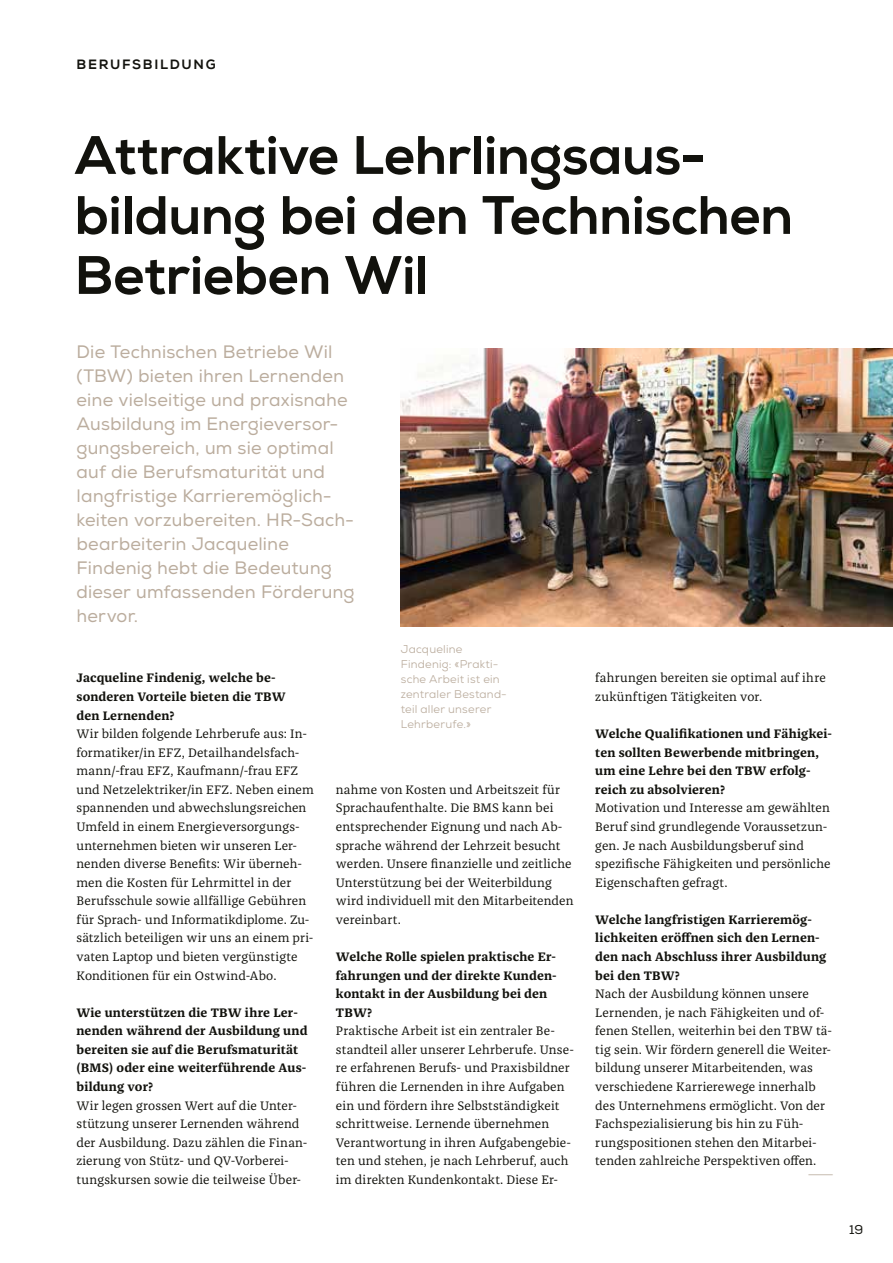
<style>
.page{position:relative;width:893px;height:1263px;background:#fff}
.page>*{position:absolute;margin:0;border:0;box-sizing:border-box;transform-origin:0 0}
.t1{font:54px/60px "Nexa X Bold";letter-spacing:-.01em;color:#12120d}
.t2{font:300 24px "Brown";color:#d0c6bc}
.t3{font:18px/24px "Nexa";letter-spacing:.01em;color:#bbad9e}
.t4{font:13.5px "Nexa X Bold";letter-spacing:.125em;color:#12120d}
.t5{font:12.75px/18.6px "Franziska FF";letter-spacing:.005em;color:#12120d}
.t6{font:700 12.75px/18.6px "Franziska FF";letter-spacing:.01em;color:#12120d}
.t7{font:12.75px "Nexa";color:#12120d}
.t8{font:11.25px/15px "Nexa";letter-spacing:.02em;color:#bbad9e}
</style>
<div class="page">
<img style="left:401px;top:348px;width:492px;height:279px">
<p class="t4" style="left:77px;top:56px;width:141px">BERUFSBILDUNG</p>
<h1 class="t1" style="left:74px;top:126px;width:720px">Attraktive Lehrlingsaus&shy;bildung bei den Technischen<br>Betrieben Wil</h1>
<p class="t3" style="left:77px;top:340px;width:280px">Die Technischen Betriebe Wil (TBW) bieten ihren Lernenden eine vielseitige und praxisnahe<br>Ausbildung im Energieversor&shy;gungsbereich, um sie optimal auf die Berufsmaturität und langfristige Karrieremöglich&shy;keiten vorzubereiten. HR-Sach&shy;bearbeiterin Jacqueline<br>Findenig hebt die Bedeutung dieser umfassenden Förderung hervor.</p>
<p class="t6" style="left:77px;top:669px;width:211px">Jacqueline Findenig, welche be&shy;sonderen Vorteile bieten die TBW den Lernenden?</p>
<p class="t5" style="left:77px;top:724px;width:239px">Wir bilden folgende Lehrberufe aus: In&shy;formatiker/in EFZ, Detailhandelsfach&shy;mann/-frau EFZ, Kaufmann/-frau EFZ und Netzelektriker/in EFZ. Neben einem spannenden und abwechslungsreichen Umfeld in einem Energieversorgungs&shy;unternehmen bieten wir unseren Ler&shy;nenden diverse Benefits: Wir überneh&shy;men die Kosten für Lehrmittel in der Berufsschule sowie allfällige Gebühren für Sprach- und Informatikdiplome. Zu&shy;sätzlich beteiligen wir uns an einem pri&shy;vaten Laptop und bieten vergünstigte Konditionen für ein Ostwind-Abo.</p>
<p class="t6" style="left:77px;top:1003px;width:233px">Wie unterstützen die TBW ihre Ler&shy;nenden während der Ausbildung und bereiten sie auf die Berufsmaturität (BMS) oder eine weiterführende Aus&shy;bildung vor?</p>
<p class="t5" style="left:77px;top:1096px;width:232px">Wir legen grossen Wert auf die Unter&shy;stützung unserer Lernenden während der Ausbildung. Dazu zählen die Finan&shy;zierung von Stütz- und QV-Vorberei&shy;tungskursen sowie die teilweise Über-</p>
<p class="t8" style="left:401px;top:642px;width:108px">Jacqueline<br>Findenig: «Prakti&shy;sche Arbeit ist ein zentraler Bestand&shy;teil aller unserer<br>Lehrberufe.»</p>
<p class="t5" style="left:336px;top:780px;width:239px">nahme von Kosten und Arbeitszeit für Sprachaufenthalte. Die BMS kann bei entsprechender Eignung und nach Ab&shy;sprache während der Lehrzeit besucht werden. Unsere finanzielle und zeitliche Unterstützung bei der Weiterbildung wird individuell mit den Mitarbeitenden vereinbart.</p>
<p class="t6" style="left:336px;top:947px;width:222px">Welche Rolle spielen praktische Er&shy;fahrungen und der direkte Kunden&shy;kontakt in der Ausbildung bei den<br>TBW?</p>
<p class="t5" style="left:336px;top:1022px;width:240px">Praktische Arbeit ist ein zentraler Be&shy;standteil aller unserer Lehrberufe. Unse&shy;re erfahrenen Berufs- und Praxisbildner führen die Lernenden in ihre Aufgaben ein und fördern ihre Selbstständigkeit schrittweise. Lernende übernehmen Verantwortung in ihren Aufgabengebie&shy;ten und stehen, je nach Lehrberuf, auch im direkten Kundenkontakt. Diese Er-</p>
<p class="t5" style="left:595px;top:669px;width:232px">fahrungen bereiten sie optimal auf ihre zukünftigen Tätigkeiten vor.</p>
<p class="t6" style="left:595px;top:724px;width:238px">Welche Qualifikationen und Fähigkei&shy;ten sollten Bewerbende mitbringen, um eine Lehre bei den TBW erfolg&shy;reich zu absolvieren?</p>
<p class="t5" style="left:595px;top:799px;width:237px">Motivation und Interesse am gewählten Beruf sind grundlegende Voraussetzun&shy;gen. Je nach Ausbildungsberuf sind spezifische Fähigkeiten und persönliche Eigenschaften gefragt.</p>
<p class="t6" style="left:595px;top:910px;width:233px">Welche langfristigen Karrieremög&shy;lichkeiten eröffnen sich den Lernen&shy;den nach Abschluss ihrer Ausbildung bei den TBW?</p>
<p class="t5" style="left:595px;top:984px;width:238px">Nach der Ausbildung können unsere Lernenden, je nach Fähigkeiten und of&shy;fenen Stellen, weiterhin bei den TBW tä&shy;tig sein. Wir fördern generell die Weiter&shy;bildung unserer Mitarbeitenden, was verschiedene Karrierewege innerhalb des Unternehmens ermöglicht. Von der Fachspezialisierung bis hin zu Füh&shy;rungspositionen stehen den Mitarbei&shy;tenden zahlreiche Perspektiven offen.</p>
<h2 class="t2" style="left:808px;top:1158px;width:27px">–</h2>
<p class="t7" style="left:849px;top:1221px;width:16px">19</p>
</div>
